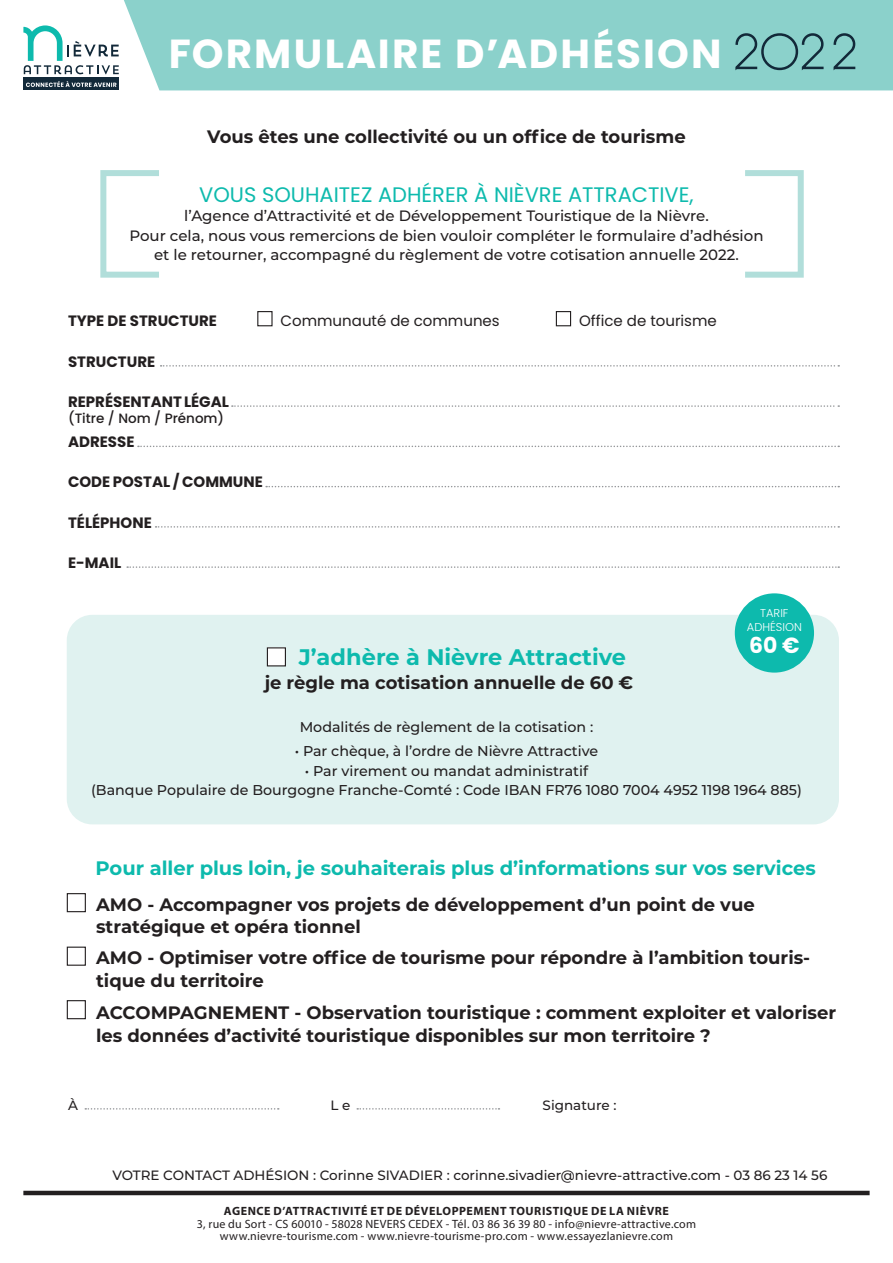
<style>
.page{position:relative;width:893px;height:1263px;background:#fff}
.page>*{position:absolute;margin:0;border:0;box-sizing:border-box;transform-origin:0 0}
.t1{font:700 40.5px "Poppins";letter-spacing:.05em;color:#fff}
.t2{font:700 22.5px "Montserrat";color:#0dbaad}
.t3{font:700 21.9px "Poppins";color:#fff}
.t4{font:21px "Poppins";color:#0dbaad}
.t5{font:700 19.5px "Montserrat";color:#0dbaad}
.t6{font:700 18px/22.5px "Montserrat";color:#231f20}
.t7{font:500 15px/19.5px "Montserrat";color:#231f20;text-align:center}
.t8{font:700 15px "Poppins";color:#231f20}
.t9{font:15px "Poppins";color:#231f20}
.t10{font:500 14.25px/19.5px "Montserrat";color:#231f20;text-align:center}
.t11{font:500 13.5px "Montserrat";color:#231f20}
.t12{font:500 13.5px "Poppins";color:#231f20}
.t13{font:12px/12px "Myriad Pro";letter-spacing:.02em;color:#231f20;text-align:center}
.t14{font:700 12px "Myriad Pro";letter-spacing:.045em;color:#231f20}
.t15{font:300 11.4px/13.6px "Poppins";color:#fff;text-align:center}
.s1{font-family:"Fashion Fetish";font-weight:300}
</style>
<div class="page">
<div style="left:124px;top:0;width:769px;height:90px;background:#8bd1cb"></div>
<div style="left:67px;top:615px;width:772px;height:209px;background:#e0f2f0;border-radius:26px"></div>
<div style="left:267px;top:648px;width:18px;height:18px;background:#fff"></div>
<div style="left:267px;top:647px;width:19px;height:19px;border:1px solid #231f20"></div>
<div style="left:67px;top:893px;width:19px;height:19px;border:1px solid #231f20"></div>
<div style="left:67px;top:946px;width:19px;height:20px;border:1px solid #231f20"></div>
<div style="left:67px;top:1000px;width:19px;height:19px;border:1px solid #231f20"></div>
<svg style="left:85px;top:1108px;width:194px;height:1px"></svg>
<svg style="left:357px;top:1108px;width:142px;height:1px"></svg>
<div style="left:257px;top:311px;width:16px;height:15px;border:1px solid #231f20"></div>
<div style="left:556px;top:311px;width:15px;height:15px;border:1px solid #231f20"></div>
<div style="left:735px;top:593px;width:79px;height:80px;background:#0dbaad;border-radius:50%"></div>
<div style="left:100px;top:170px;width:62px;height:108px;border:6px solid #b1deda"></div>
<div style="left:742px;top:170px;width:62px;height:108px;border:6px solid #b1deda"></div>
<div style="left:23px;top:77px;width:96px;height:13px;background:#122939"></div>
<svg style="left:23px;top:25px;width:96px;height:49px"></svg>
<svg style="left:26px;top:81px;width:90px;height:6px"></svg>
<svg style="left:161px;top:365px;width:678px;height:2px"></svg>
<svg style="left:232px;top:405px;width:607px;height:2px"></svg>
<svg style="left:138px;top:446px;width:701px;height:1px"></svg>
<svg style="left:266px;top:486px;width:573px;height:1px"></svg>
<svg style="left:156px;top:526px;width:683px;height:2px"></svg>
<svg style="left:127px;top:566px;width:712px;height:2px"></svg>
<hr style="left:23px;top:1191px;width:847px;height:4px;background:#231f20">
<h1 class="t1" style="left:169px;top:31px;width:689px">FORMULAIRE D’ADHÉSION <span class="s1">2O2 2</span></h1>
<p class="t6" style="left:207px;top:124px;width:480px">Vous êtes une collectivité ou un office de tourisme</p>
<p class="t4" style="left:199px;top:182px;width:496px">VOUS SOUHAITEZ ADHÉRER À NIÈVRE ATTRACTIVE,</p>
<p class="t7" style="left:129px;top:205px;width:636px">l’Agence d’Attractivité et de Développement Touristique de la Nièvre.<br>Pour cela, nous vous remercions de bien vouloir compléter le formulaire d’adhésion et le retourner, accompagné du règlement de votre cotisation annuelle 2022.</p>
<p class="t8" style="left:68px;top:312px;width:150px">TYPE DE STRUCTURE</p>
<p class="t8" style="left:68px;top:353px;width:89px">STRUCTURE</p>
<p class="t8" style="left:68px;top:393px;width:162px">REPRÉSENTANT LÉGAL</p>
<p class="t12" style="left:68px;top:411px;width:158px">(Titre / Nom / Prénom)</p>
<p class="t8" style="left:68px;top:433px;width:68px">ADRESSE</p>
<p class="t8" style="left:68px;top:473px;width:196px">CODE POSTAL / COMMUNE</p>
<p class="t8" style="left:68px;top:514px;width:85px">TÉLÉPHONE</p>
<p class="t8" style="left:68px;top:554px;width:55px">E-MAIL</p>
<p class="t9" style="left:281px;top:312px;width:221px">Communauté de communes</p>
<p class="t9" style="left:579px;top:312px;width:139px">Office de tourisme</p>
<p class="t2" style="left:299px;top:641px;width:329px">J’adhère à Nièvre Attractive</p>
<p class="t6" style="left:265px;top:671px;width:370px">je règle ma cotisation annuelle de 60 €</p>
<p class="t15" style="left:747px;top:606px;width:56px">TARIF<br>ADHÉSION</p>
<p class="t3" style="left:749px;top:633px;width:52px">60 €</p>
<p class="t10" style="left:300px;top:717px;width:295px">Modalités de règlement de la cotisation :</p>
<p class="t10" style="left:295px;top:741px;width:305px">• Par chèque, à l’ordre de Nièvre Attractive</p>
<p class="t10" style="left:91px;top:760px;width:712px">• Par virement ou mandat administratif<br>(Banque Populaire de Bourgogne Franche-Comté : Code IBAN FR76 1080 7004 4952 1198 1964 885)</p>
<p class="t5" style="left:96px;top:854px;width:722px">Pour aller plus loin, je souhaiterais plus d’informations sur vos services</p>
<p class="t6" style="left:96px;top:892px;width:660px">AMO - Accompagner vos projets de développement d’un point de vue stratégique et opéra tionnel</p>
<p class="t6" style="left:96px;top:946px;width:716px">AMO - Optimiser votre office de tourisme pour répondre à l’ambition touris&shy;tique du territoire</p>
<p class="t6" style="left:96px;top:1001px;width:741px">ACCOMPAGNEMENT - Observation touristique : comment exploiter et valoriser les données d’activité touristique disponibles sur mon territoire ?</p>
<p class="t11" style="left:68px;top:1095px;width:11px">À</p>
<p class="t11" style="left:330px;top:1095px;width:21px">L e</p>
<p class="t11" style="left:543px;top:1095px;width:75px">Signature :</p>
<p class="t11" style="left:112px;top:1166px;width:716px">VOTRE CONTACT ADHÉSION : Corinne SIVADIER : corinne.sivadier@nievre-attractive.com - 03 86 23 14 56</p>
<p class="t14" style="left:224px;top:1203px;width:447px">AGENCE D’ATTRACTIVITÉ ET DE DÉVELOPPEMENT TOURISTIQUE DE LA NIÈVRE</p>
<p class="t13" style="left:197px;top:1218px;width:501px">3, rue du Sort - CS 60010 - 58028 NEVERS CEDEX - Tél. 03 86 36 39 80 - info@nievre-attractive.com www.nievre-tourisme.com - www.nievre-tourisme-pro.com - www.essayezlanievre.com</p>
</div>
